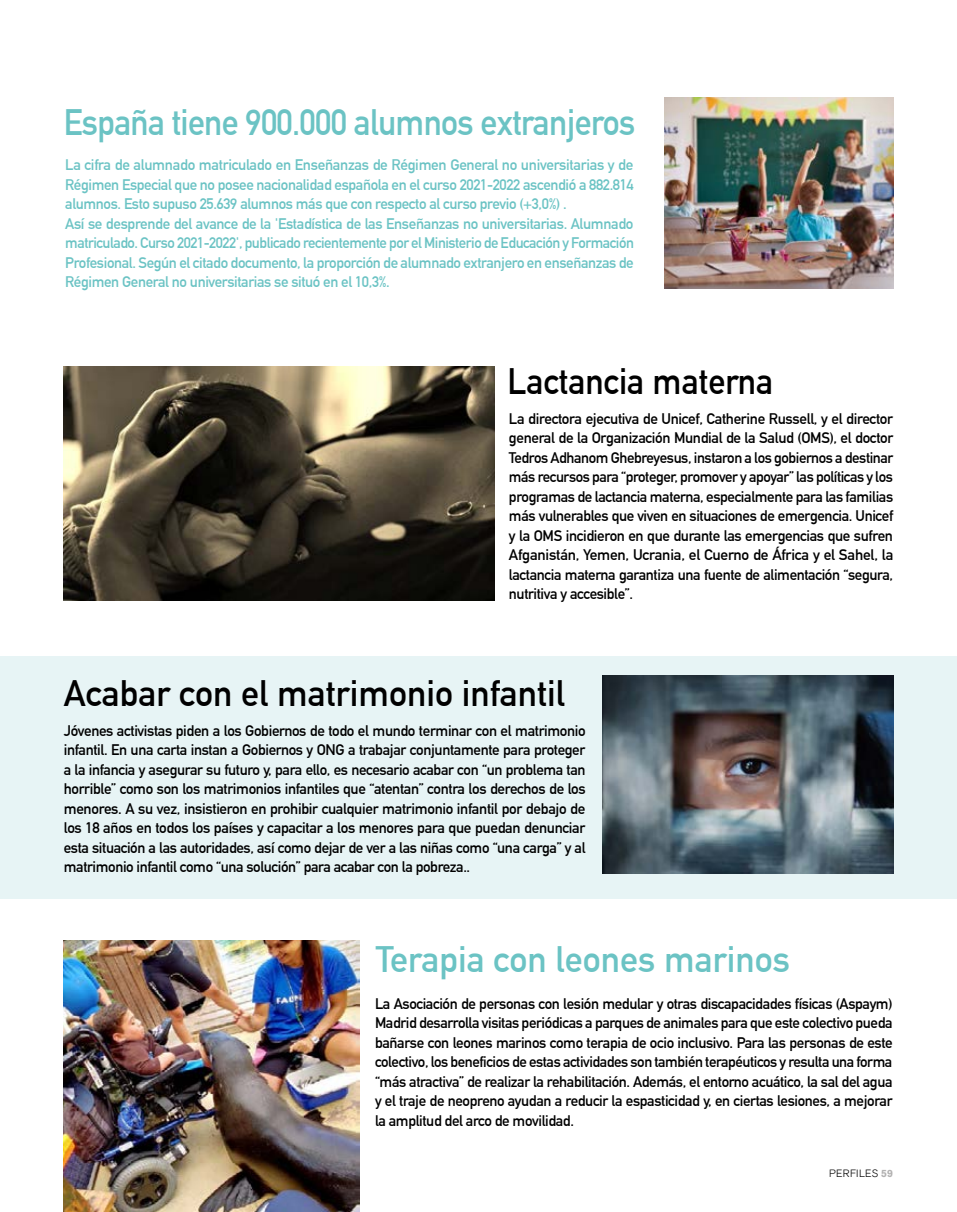
<style>
.page{position:relative;width:957px;height:1212px;background:#fff}
.page>*{position:absolute;margin:0;border:0;box-sizing:border-box;transform-origin:0 0}
.t1{font:700 36px "DIN Alternate";letter-spacing:-.02em;color:#6bc3c4;scale:.94 1}
.t2{font:700 36px "DIN Alternate";color:#000}
.t3{font:700 36px "DIN Alternate";color:#6bc3c4}
.t4{font:700 36px "DIN Alternate";color:#000;scale:.95 1}
.t5{font:700 15px/19.5px "DIN Alternate";letter-spacing:-.025em;color:#000;text-align:justify}
.t6{font:700 15px/19.5px "DIN Alternate";letter-spacing:-.025em;color:#6bc3c4}
.t7{font:300 10.5px "Akzidenz Grotesk BE";letter-spacing:.04em;color:#000}
.s1{font-weight:700;color:#b3b2b2}
</style>
<div class="page">
<div style="left:0;top:656px;width:957px;height:242px;background:#e7f4f5"></div>
<img style="left:665px;top:97px;width:228px;height:191px">
<img style="left:64px;top:366px;width:431px;height:235px">
<img style="left:602px;top:675px;width:291px;height:199px">
<img style="left:64px;top:940px;width:295px;height:272px">
<h1 class="t1" style="left:64px;top:95px;width:609px">España tiene 900.000 alumnos extranjeros</h1>
<p class="t6" style="left:65px;top:154px;width:570px">La cifra de alumnado matriculado en Enseñanzas de Régimen General no universitarias y de Régimen Especial que no posee nacionalidad española en el curso 2021-2022 ascendió a 882.814 alumnos. Esto supuso 25.639 alumnos más que con respecto al curso previo (+3,0%) .<br>Así se desprende del avance de la 'Estadística de las Enseñanzas no universitarias. Alumnado matriculado. Curso 2021-2022', publicado recientemente por el Ministerio de Educación y Formación Profesional. Según el citado documento, la proporción de alumnado extranjero en enseñanzas de Régimen General no universitarias se situó en el 10,3%.</p>
<h1 class="t4" style="left:507px;top:354px;width:281px">Lactancia materna</h1>
<p class="t5" style="left:509px;top:408px;width:386px">La directora ejecutiva de Unicef, Catherine Russell, y el director general de la Organización Mundial de la Salud (OMS), el doctor Tedros Adhanom Ghebreyesus, instaron a los gobiernos a destinar más recursos para “proteger, promover y apoyar” las políticas y los programas de lactancia materna, especialmente para las familias más vulnerables que viven en situaciones de emergencia. Unicef y la OMS incidieron en que durante las emergencias que sufren Afganistán, Yemen, Ucrania, el Cuerno de África y el Sahel, la lactancia materna garantiza una fuente de alimentación “segura, nutritiva y accesible”.</p>
<h1 class="t2" style="left:64px;top:666px;width:503px">Acabar con el matrimonio infantil</h1>
<p class="t5" style="left:64px;top:720px;width:523px">Jóvenes activistas piden a los Gobiernos de todo el mundo terminar con el matrimonio infantil. En una carta instan a Gobiernos y ONG a trabajar conjuntamente para proteger a la infancia y asegurar su futuro y, para ello, es necesario acabar con “un problema tan horrible” como son los matrimonios infantiles que “atentan” contra los derechos de los menores. A su vez, insistieron en prohibir cualquier matrimonio infantil por debajo de los 18 años en todos los países y capacitar a los menores para que puedan denunciar esta situación a las autoridades, así como dejar de ver a las niñas como “una carga” y al matrimonio infantil como “una solución” para acabar con la pobreza..</p>
<h1 class="t3" style="left:376px;top:932px;width:416px">Terapia con leones marinos</h1>
<p class="t5" style="left:375px;top:993px;width:519px">La Asociación de personas con lesión medular y otras discapacidades físicas (Aspaym)<br>Madrid desarrolla visitas periódicas a parques de animales para que este colectivo pueda bañarse con leones marinos como terapia de ocio inclusivo. Para las personas de este colectivo, los beneficios de estas actividades son también terapéuticos y resulta una forma “más atractiva” de realizar la rehabilitación. Además, el entorno acuático, la sal del agua y el traje de neopreno ayudan a reducir la espasticidad y, en ciertas lesiones, a mejorar la amplitud del arco de movilidad.</p>
<p class="t7" style="left:829px;top:1167px;width:65px">PERFILES <span class="s1">59</span></p>
</div>
